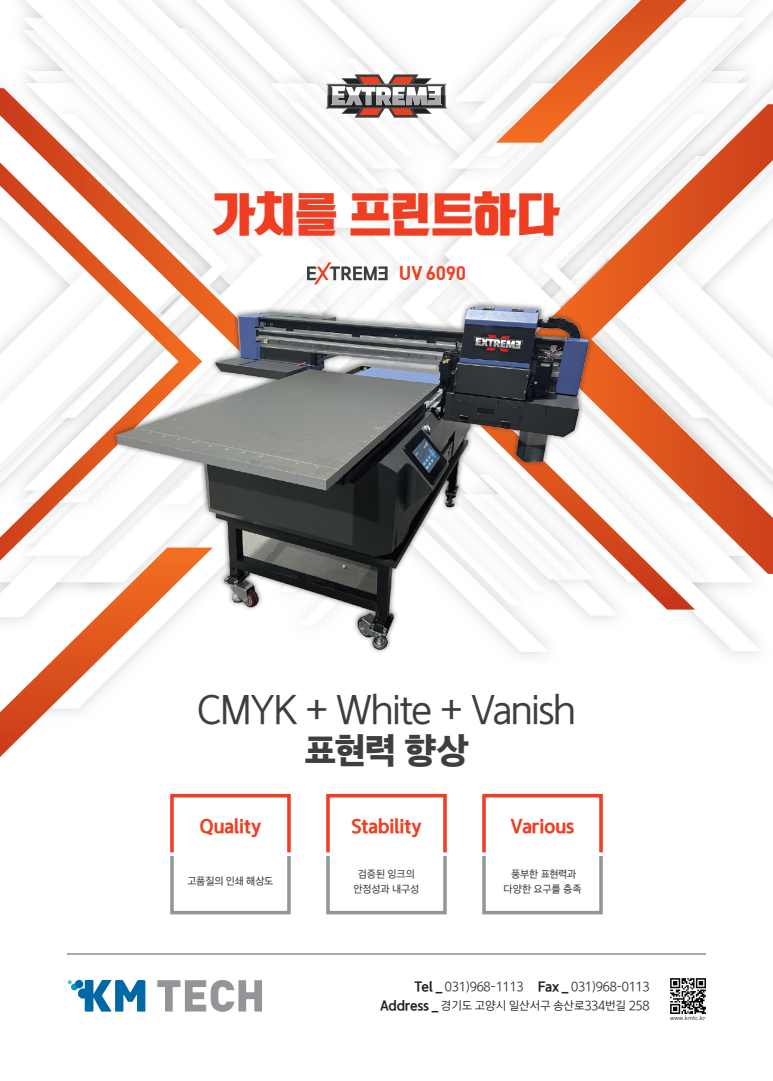
<style>
.page{position:relative;width:773px;height:1081px;background:#fff}
.page>*{position:absolute;margin:0;border:0;box-sizing:border-box;transform-origin:0 0}
.t1{font:900 46.25px "Rix Olympicdaero";letter-spacing:-.01em;color:#ef3e22}
.t2{font:34.62px "TTM Gothicdis M";letter-spacing:-.05em;color:#3e3e3f}
.t3{font:34.62px "TTM Gothicdis H";color:#3e3e3f}
.t4{font:19.38px "Dinbol";letter-spacing:-.02em;color:#ef3e22}
.t5{font:16.25px "TTM Gothicdis BK";letter-spacing:-.045em;color:#ef3e22}
.t6{font:11.5px/18.5px "TTM Gothicdis R";letter-spacing:-.025em;color:#231f20;text-align:right}
.t7{font:10px "TTM Gothicdis M";letter-spacing:-.02em;color:#3e3e3f}
.t8{font:6px "Dinreg";color:#231f20}
.s1{font-family:"TTM Gothicdis H"}
</style>
<div class="page">
<img style="left:0;top:0;width:772px;height:657px">
<hr style="left:67px;top:953px;width:638px;height:1px;background:#a8a9ad">
<img style="left:670px;top:978px;width:35px;height:35px">
<svg style="left:68px;top:980px;width:77px;height:31px"></svg>
<svg style="left:157px;top:980px;width:105px;height:32px"></svg>
<svg style="left:326px;top:74px;width:121px;height:44px"></svg>
<svg style="left:0;top:560px;width:213px;height:197px"></svg>
<svg style="left:496px;top:0;width:190px;height:143px"></svg>
<svg style="left:597px;top:574px;width:97px;height:35px"></svg>
<svg style="left:0;top:353px;width:111px;height:207px"></svg>
<svg style="left:0;top:88px;width:272px;height:265px"></svg>
<svg style="left:529px;top:104px;width:243px;height:470px"></svg>
<div style="left:111px;top:301px;width:482px;height:353px;background:#231f20;opacity:.7"></div>
<img style="left:115px;top:305px;width:482px;height:347px">
<svg style="left:307px;top:262px;width:80px;height:22px"></svg>
<div style="left:170px;top:794px;width:121px;height:60px;border:4px solid #ef3e22"></div>
<div style="left:170px;top:854px;width:121px;height:60px;border:4px solid #939598"></div>
<div style="left:326px;top:794px;width:120px;height:60px;border:4px solid #ef3e22"></div>
<div style="left:326px;top:854px;width:120px;height:60px;border:4px solid #939598"></div>
<div style="left:482px;top:794px;width:120px;height:60px;border:4px solid #ef3e22"></div>
<div style="left:482px;top:854px;width:120px;height:60px;border:4px solid #939598"></div>
<p class="t1" style="left:213px;top:188px;width:349px">가치를 프린트하다</p>
<p class="t4" style="left:399px;top:260px;width:69px">UV 6090</p>
<p class="t2" style="left:197px;top:692px;width:380px">CMYK + White + Vanish</p>
<p class="t3" style="left:304px;top:733px;width:166px">표현력 향상</p>
<p class="t5" style="left:199px;top:817px;width:63px">Quality</p>
<p class="t7" style="left:187px;top:876px;width:87px">고품질의 인쇄 해상도</p>
<p class="t5" style="left:351px;top:817px;width:72px">Stability</p>
<p class="t7" style="left:358px;top:869px;width:59px">검증된 잉크의</p>
<p class="t7" style="left:353px;top:884px;width:67px">안정성과 내구성</p>
<p class="t5" style="left:510px;top:817px;width:65px">Various</p>
<p class="t7" style="left:511px;top:869px;width:67px">풍부한 표현력과</p>
<p class="t7" style="left:503px;top:884px;width:80px">다양한 요구를 충족</p>
<p class="t6" style="left:380px;top:978px;width:271px"><span class="s1">Tel _</span> 031)968-1113 <span class="s1">Fax _</span> 031)968-0113<br><span class="s1">Address _</span> 경기도 고양시 일산서구 송산로334번길 258</p>
<p class="t8" style="left:670px;top:1014px;width:37px">www.kmtc.kr</p>
</div>
